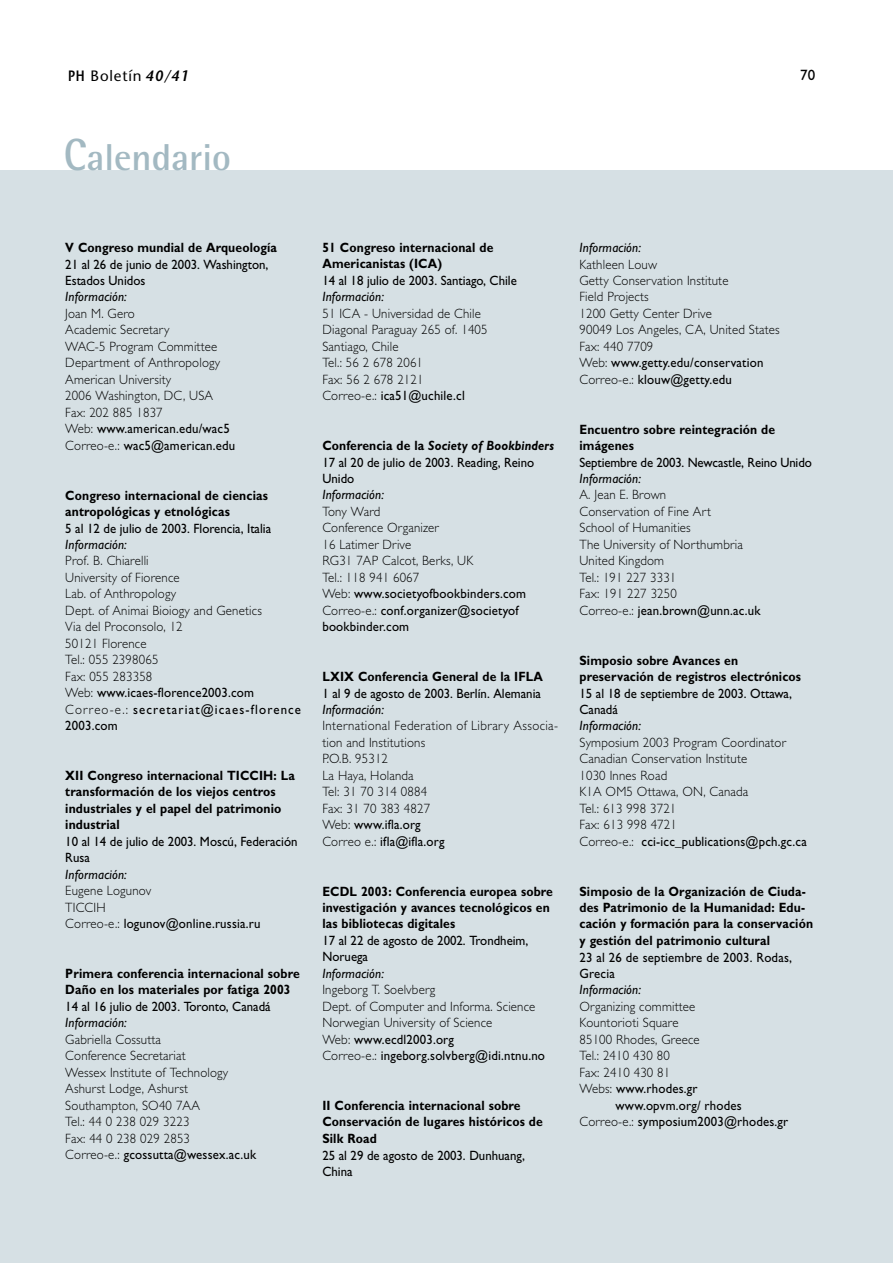
<style>
.page{position:relative;width:893px;height:1263px;background:#fff}
.page>*{position:absolute;margin:0;border:0;box-sizing:border-box;transform-origin:0 0}
.t1{font:700 37.5px "Rotis Semi Sans";color:#a3b9c2}
.t2{font:15px "Stone Sans";letter-spacing:.055em;color:#000}
.t3{font:15px "Gill Sans";color:#000}
.t4{font:300 13.5px/16.5px "Gill Sans";letter-spacing:.015em;color:#000;scale:.95 1}
.t5{font:700 13.5px/16.5px "Gill Sans";letter-spacing:.01em;color:#000;scale:.9 1}
.t6{font:13.5px/16.5px "Gill Sans";color:#000;scale:.95 1}
.t7{font:italic 13.5px "Gill Sans";letter-spacing:.015em;color:#000;scale:.95 1}
.s1{font-weight:600}
.s2{font-weight:600;font-style:italic}
.s3{font-size:45px}
.s4{font-weight:400}
.s5{font-weight:700}
.s6{font-weight:700;font-style:italic}
.s7{font-weight:300}
</style>
<div class="page">
<div style="left:0;top:170px;width:892px;height:1093px;background:#d6e0e4"></div>
<p class="t2" style="left:68px;top:71px;width:122px"><span class="s1">PH</span> Boletín <span class="s2">40/41</span></p>
<p class="t3" style="left:800px;top:69px;width:16px">70</p>
<h1 class="t1" style="left:64px;top:144px;width:169px"><span class="s3">C</span>alendario</h1>
<p class="t5" style="left:65px;top:241px;width:237px">V Congreso mundial de Arqueología</p>
<p class="t6" style="left:65px;top:257px;width:215px">21 al 26 de junio de 2003. Washington,<br>Estados Unidos</p>
<p class="t7" style="left:65px;top:292px;width:66px">Información:</p>
<p class="t4" style="left:65px;top:307px;width:180px">Joan M. Gero<br>Academic Secretary<br>WAC-5 Program Committee<br>Department of Anthropology<br>American University<br>2006 Washington, DC, USA<br>Fax: 202 885 1837<br>Web: <span class="s4">www.american.edu/wac5<br></span>Correo-e.: <span class="s4">wac5@american.edu</span></p>
<p class="t5" style="left:65px;top:488px;width:226px">Congreso internacional de ciencias antropológicas y etnológicas</p>
<p class="t6" style="left:65px;top:521px;width:218px">5 al 12 de julio de 2003. Florencia, Italia</p>
<p class="t7" style="left:65px;top:540px;width:66px">Información:</p>
<p class="t4" style="left:65px;top:554px;width:250px">Prof. B. Chiarelli<br>University of Fiorence<br>Lab. of Anthropology<br>Dept. of Animai Bioiogy and Genetics<br>Via del Proconsolo, 12<br>50121 Florence<br>Tel.: 055 2398065<br>Fax: 055 283358<br>Web: <span class="s4">www.icaes-florence2003.com<br></span>Correo-e.: <span class="s4">secretariat@icaes-florence<br>2003.com</span></p>
<p class="t5" style="left:65px;top:769px;width:256px">XII Congreso internacional TICCIH: La transformación de los viejos centros industriales y el papel del patrimonio industrial</p>
<p class="t6" style="left:65px;top:835px;width:246px">10 al 14 de julio de 2003. Moscú, Federación<br>Rusa</p>
<p class="t7" style="left:65px;top:870px;width:66px">Información:</p>
<p class="t4" style="left:65px;top:884px;width:207px">Eugene Logunov<br>TICCIH<br>Correo-e.: <span class="s4">logunov@online.russia.ru</span></p>
<p class="t5" style="left:65px;top:967px;width:262px">Primera conferencia internacional sobre<br>Daño en los materiales por fatiga 2003</p>
<p class="t6" style="left:65px;top:1000px;width:218px">14 al 16 julio de 2003. Toronto, Canadá</p>
<p class="t7" style="left:65px;top:1018px;width:66px">Información:</p>
<p class="t4" style="left:65px;top:1033px;width:202px">Gabriella Cossutta<br>Conference Secretariat<br>Wessex Institute of Technology<br>Ashurst Lodge, Ashurst<br>Southampton, SO40 7AA<br>Tel.: 44 0 238 029 3223<br>Fax: 44 0 238 029 2853<br>Correo-e.: <span class="s4">gcossutta@wessex.ac.uk</span></p>
<p class="t5" style="left:322px;top:241px;width:191px">51 Congreso internacional de<br>Americanistas (ICA)</p>
<p class="t6" style="left:322px;top:274px;width:206px">14 al 18 julio de 2003. Santiago, Chile</p>
<p class="t7" style="left:322px;top:292px;width:66px">Información:</p>
<p class="t4" style="left:322px;top:307px;width:175px">51 ICA - Universidad de Chile<br>Diagonal Paraguay 265 of. 1405<br>Santiago, Chile<br>Tel.: 56 2 678 2061<br>Fax: 56 2 678 2121<br>Correo-e.: <span class="s4">ica51@uchile.cl</span></p>
<p class="t6" style="left:322px;top:439px;width:245px"><span class="s5">Conferencia de la</span> <span class="s6">Society of Bookbinders<br></span>17 al 20 de julio de 2003. Reading, Reino<br>Unido</p>
<p class="t7" style="left:322px;top:490px;width:66px">Información:</p>
<p class="t4" style="left:322px;top:505px;width:216px">Tony Ward<br>Conference Organizer<br>16 Latimer Drive<br>RG31 7AP Calcot, Berks, UK<br>Tel.: 118 941 6067<br>Web: <span class="s4">www.societyofbookbinders.com<br></span>Correo-e.: <span class="s4">conf.organizer@societyof bookbinder.com</span></p>
<p class="t5" style="left:322px;top:670px;width:247px">LXIX Conferencia General de la IFLA</p>
<p class="t6" style="left:322px;top:686px;width:231px">1 al 9 de agosto de 2003. Berlín. Alemania</p>
<p class="t7" style="left:322px;top:705px;width:66px">Información:</p>
<p class="t4" style="left:322px;top:719px;width:250px">International Federation of Library Associa&shy;tion and Institutions<br>P.O.B. 95312<br>La Haya, Holanda<br>Tel: 31 70 314 0884<br>Fax: 31 70 383 4827<br>Web: <span class="s4">www.ifla.org<br></span>Correo e.: <span class="s4">ifla@ifla.org</span></p>
<p class="t5" style="left:322px;top:884px;width:258px">ECDL 2003: Conferencia europea sobre investigación y avances tecnológicos en las bibliotecas digitales</p>
<p class="t6" style="left:322px;top:934px;width:218px">17 al 22 de agosto de 2002. Trondheim,<br>Noruega</p>
<p class="t7" style="left:322px;top:969px;width:66px">Información:</p>
<p class="t4" style="left:322px;top:983px;width:236px">Ingeborg T. Soelvberg<br>Dept. of Computer and Informa. Science<br>Norwegian University of Science<br>Web: <span class="s4">www.ecdl2003.org<br></span>Correo-e.: <span class="s4">ingeborg.solvberg@idi.ntnu.no</span></p>
<p class="t5" style="left:322px;top:1099px;width:246px">II Conferencia internacional sobre<br>Conservación de lugares históricos de<br>Silk Road</p>
<p class="t6" style="left:322px;top:1148px;width:214px">25 al 29 de agosto de 2003. Dunhuang,<br>China</p>
<p class="t7" style="left:579px;top:243px;width:66px">Información:</p>
<p class="t4" style="left:579px;top:257px;width:212px">Kathleen Louw<br>Getty Conservation Institute<br>Field Projects<br>1200 Getty Center Drive<br>90049 Los Angeles, CA, United States<br>Fax: 440 7709<br>Web: <span class="s4">www.getty.edu/conservation<br></span>Correo-e.: <span class="s4">klouw@getty.edu</span></p>
<p class="t5" style="left:579px;top:422px;width:219px">Encuentro sobre reintegración de imágenes</p>
<p class="t6" style="left:579px;top:455px;width:246px">Septiembre de 2003. Newcastle, Reino Unido</p>
<p class="t7" style="left:579px;top:474px;width:66px">Información:</p>
<p class="t4" style="left:579px;top:488px;width:192px">A. Jean E. Brown<br>Conservation of Fine Art<br>School of Humanities<br>The University of Northumbria<br>United Kingdom<br>Tel.: 191 227 3331<br>Fax: 191 227 3250<br>Correo-e.: <span class="s4">jean.brown@unn.ac.uk</span></p>
<p class="t5" style="left:579px;top:653px;width:248px">Simposio sobre Avances en preservación de registros electrónicos</p>
<p class="t6" style="left:579px;top:686px;width:225px">15 al 18 de septiembre de 2003. Ottawa,<br>Canadá</p>
<p class="t7" style="left:579px;top:721px;width:66px">Información:</p>
<p class="t4" style="left:579px;top:736px;width:241px">Symposium 2003 Program Coordinator<br>Canadian Conservation Institute<br>1030 Innes Road<br>K1A OM5 Ottawa, ON, Canada<br>Tel.: 613 998 3721<br>Fax: 613 998 4721<br>Correo-e.: <span class="s4">cci-icc_publications@pch.gc.ca</span></p>
<p class="t5" style="left:579px;top:884px;width:261px">Simposio de la Organización de Ciuda&shy;des Patrimonio de la Humanidad: Edu&shy;cación y formación para la conservación y gestión del patrimonio cultural</p>
<p class="t6" style="left:579px;top:950px;width:225px">23 al 26 de septiembre de 2003. Rodas,<br>Grecia</p>
<p class="t7" style="left:579px;top:985px;width:66px">Información:</p>
<p class="t4" style="left:579px;top:1000px;width:123px">Organizing committee</p>
<p class="t4" style="left:579px;top:1016px;width:106px">Kountorioti Square</p>
<p class="t4" style="left:579px;top:1033px;width:128px">85100 Rhodes, Greece</p>
<p class="t4" style="left:579px;top:1049px;width:96px">Tel.: 2410 430 80</p>
<p class="t4" style="left:579px;top:1066px;width:97px">Fax: 2410 430 81</p>
<p class="t6" style="left:579px;top:1082px;width:126px"><span class="s7">Webs:</span> www.rhodes.gr</p>
<p class="t6" style="left:615px;top:1099px;width:134px">www.opvm.org/ rhodes</p>
<p class="t6" style="left:579px;top:1115px;width:221px"><span class="s7">Correo-e.:</span> symposium2003@rhodes.gr</p>
</div>
